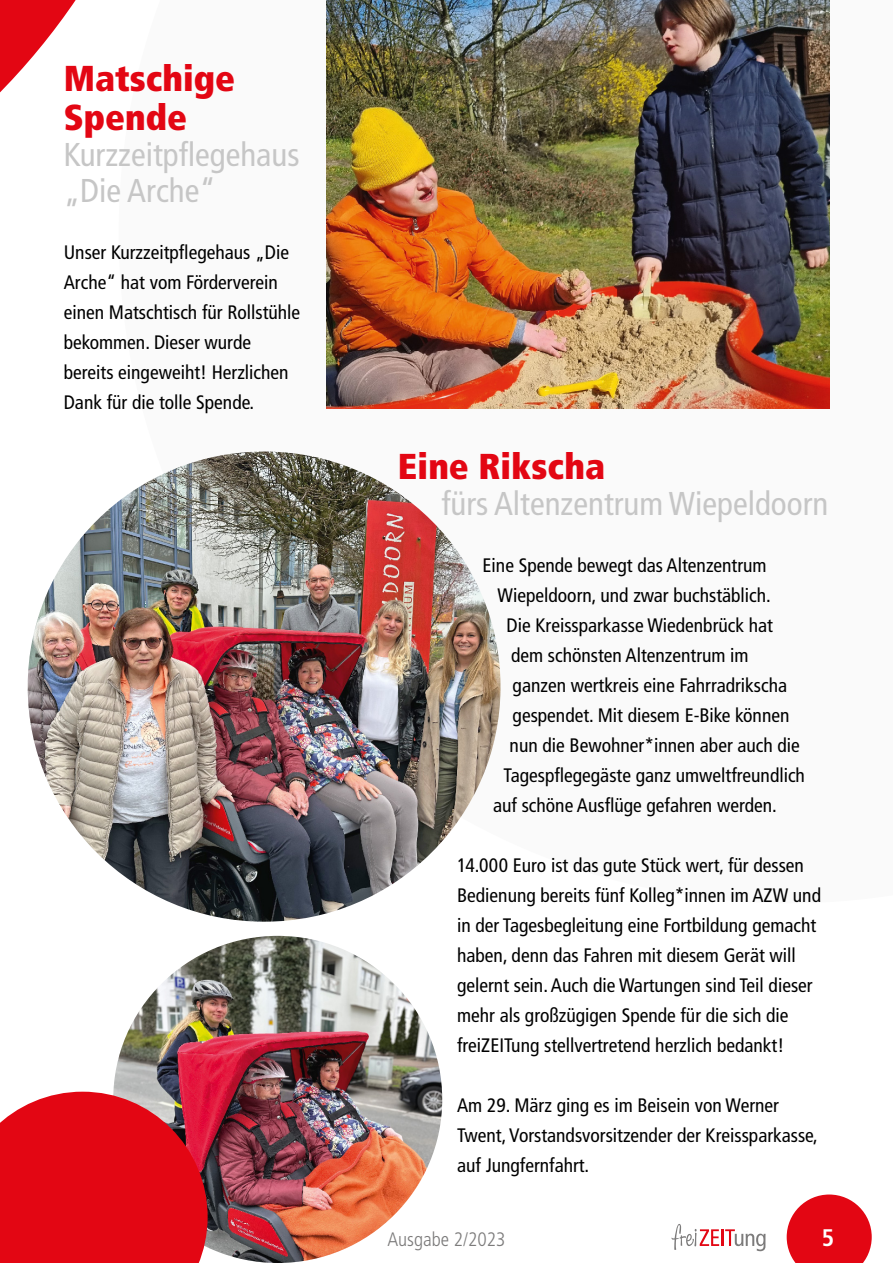
<style>
.page{position:relative;width:893px;height:1263px;background:#fff}
.page>*{position:absolute;margin:0;border:0;box-sizing:border-box;transform-origin:0 0}
.t1{font:900 condensed 36px/39px "Frutiger LT Std";color:#e30613}
.t2{font:condensed 33px/36px "Frutiger LT Std";color:#c6c6c6}
.t3{font:700 condensed 24px "Frutiger LT Std";color:#fff}
.t4{font:condensed 19.5px/30px "Frutiger LT Std";color:#000}
.t5{font:300 condensed 19.5px "Frutiger LT Std";color:#7c7b7b}
</style>
<div class="page">
<svg style="left:0;top:0;width:76px;height:93px;fill:#e30613"></svg>
<img style="left:28px;top:451px;width:472px;height:471px">
<img style="left:113px;top:936px;width:329px;height:327px">
<img style="left:326px;top:0;width:503px;height:409px">
<svg style="left:0;top:1092px;width:208px;height:171px;background:#e01320"></svg>
<svg style="left:787px;top:1194px;width:85px;height:69px"></svg>
<svg style="left:671px;top:1224px;width:94px;height:27px"></svg>
<h1 class="t1" style="left:64px;top:59px;width:173px">Matschige<br>Spende</h1>
<h2 class="t2" style="left:64px;top:137px;width:237px">Kurzzeitpflegehaus „Die Arche“</h2>
<p class="t4" style="left:64px;top:237px;width:238px">Unser Kurzzeitpflegehaus „Die<br>Arche“ hat vom Förderverein einen Matschtisch für Rollstühle bekommen. Dieser wurde bereits eingeweiht! Herzlichen<br>Dank für die tolle Spende.</p>
<h1 class="t1" style="left:398px;top:446px;width:209px">Eine Rikscha</h1>
<h2 class="t2" style="left:441px;top:485px;width:388px">fürs Altenzentrum Wiepeldoorn</h2>
<p class="t4" style="left:483px;top:550px;width:286px">Eine Spende bewegt das Altenzentrum</p>
<p class="t4" style="left:498px;top:580px;width:275px">Wiepeldoorn, und zwar buchstäblich.</p>
<p class="t4" style="left:507px;top:610px;width:268px">Die Kreissparkasse Wiedenbrück hat</p>
<p class="t4" style="left:511px;top:640px;width:239px">dem schönsten Altenzentrum im</p>
<p class="t4" style="left:513px;top:670px;width:276px">ganzen wertkreis eine Fahrradrikscha</p>
<p class="t4" style="left:513px;top:700px;width:278px">gespendet. Mit diesem E-Bike können</p>
<p class="t4" style="left:510px;top:730px;width:292px">nun die Bewohner*innen aber auch die</p>
<p class="t4" style="left:504px;top:760px;width:303px">Tagespflegegäste ganz umweltfreundlich</p>
<p class="t4" style="left:493px;top:790px;width:285px">auf schöne Ausflüge gefahren werden.</p>
<p class="t4" style="left:457px;top:850px;width:365px">14.000 Euro ist das gute Stück wert, für dessen Bedienung bereits fünf Kolleg*innen im AZW und in der Tagesbegleitung eine Fortbildung gemacht haben, denn das Fahren mit diesem Gerät will gelernt sein. Auch die Wartungen sind Teil dieser mehr als großzügigen Spende für die sich die freiZEITung stellvertretend herzlich bedankt!</p>
<p class="t4" style="left:457px;top:1090px;width:362px">Am 29. März ging es im Beisein von Werner<br>Twent, Vorstandsvorsitzender der Kreissparkasse, auf Jungfernfahrt.</p>
<p class="t5" style="left:387px;top:1228px;width:120px">Ausgabe 2/2023</p>
<p class="t3" style="left:822px;top:1223px;width:14px">5</p>
</div>
